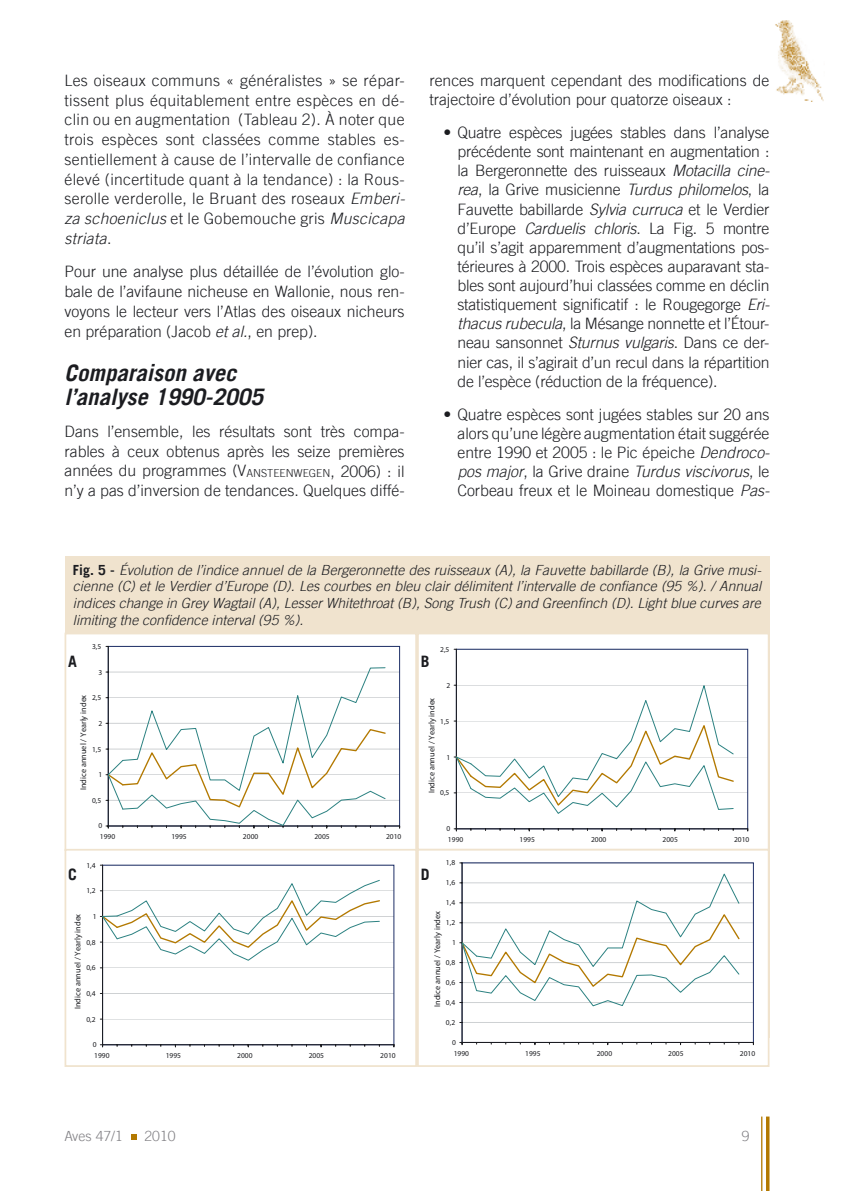
<style>
.page{position:relative;width:844px;height:1191px;background:#fff}
.page>*{position:absolute;margin:0;border:0;box-sizing:border-box;transform-origin:0 0}
.t1{font:italic 700 22.75px/24.5px "Trade Gothic";color:#1b1c20}
.t2{font:300 15.75px/19.1px "Trade Gothic";color:#1b1c20;text-align:justify}
.t3{font:700 15.75px "Trade Gothic";color:#1b1c20}
.t4{font:italic 300 14px/16.8px "Trade Gothic";color:#1b1c20;text-align:justify}
.t5{font:300 14px "Trade Gothic";color:#818084}
.t6{font:700 8.22px "Arial";letter-spacing:.005em;color:#1b1c20}
.t7{font:7.52px "Arial";color:#1b1c20}
.s1{font-style:italic}
.s2{font-style:inherit}
.s3{font-size:11.03px}
.s4{font-weight:700;font-style:normal}
</style>
<div class="page">
<svg style="left:131px;top:1134px;width:6px;height:5px"></svg>
<svg style="left:766px;top:1116px;width:3px;height:75px"></svg>
<hr style="left:761px;top:1116px;width:1px;height:75px;background:#b37900">
<img style="left:775px;top:20px;width:48px;height:81px">
<div style="left:64px;top:556px;width:705px;height:481px;background:#f0e3ce"></div>
<div style="left:65px;top:633px;width:351px;height:217px;background:#fff"></div>
<hr style="left:108px;top:800px;width:291px;height:1px;background:#ced1d3">
<hr style="left:108px;top:774px;width:291px;height:1px;background:#ced1d3">
<hr style="left:108px;top:749px;width:291px;height:1px;background:#ced1d3">
<hr style="left:108px;top:723px;width:291px;height:1px;background:#ced1d3">
<hr style="left:108px;top:697px;width:291px;height:1px;background:#ced1d3">
<hr style="left:108px;top:672px;width:291px;height:1px;background:#ced1d3">
<hr style="left:108px;top:646px;width:1px;height:180px;background:#1b1c20">
<hr style="left:108px;top:825px;width:291px;height:1px;background:#1b1c20">
<svg style="left:106px;top:667px;width:280px;height:161px"></svg>
<div style="left:64px;top:632px;width:353px;height:219px;border:2px solid #f0e3ce"></div>
<div style="left:65px;top:849px;width:351px;height:217px;background:#fff"></div>
<hr style="left:102px;top:1019px;width:292px;height:1px;background:#ced1d3">
<hr style="left:102px;top:993px;width:292px;height:1px;background:#ced1d3">
<hr style="left:102px;top:967px;width:292px;height:1px;background:#ced1d3">
<hr style="left:102px;top:942px;width:292px;height:1px;background:#ced1d3">
<hr style="left:102px;top:916px;width:292px;height:1px;background:#ced1d3">
<hr style="left:102px;top:890px;width:292px;height:1px;background:#ced1d3">
<hr style="left:102px;top:865px;width:1px;height:179px;background:#1b1c20">
<hr style="left:102px;top:1044px;width:292px;height:1px;background:#1b1c20">
<svg style="left:100px;top:879px;width:281px;height:81px"></svg>
<div style="left:64px;top:849px;width:353px;height:218px;border:2px solid #f0e3ce"></div>
<div style="left:418px;top:633px;width:350px;height:216px;background:#fff"></div>
<hr style="left:456px;top:793px;width:291px;height:1px;background:#ced1d3">
<hr style="left:456px;top:757px;width:291px;height:1px;background:#ced1d3">
<hr style="left:456px;top:721px;width:291px;height:1px;background:#ced1d3">
<hr style="left:456px;top:685px;width:291px;height:1px;background:#ced1d3">
<div style="left:456px;top:649px;width:291px;height:180px;border:1px solid #1e2f67"></div>
<hr style="left:456px;top:649px;width:1px;height:180px;background:#1b1c20">
<hr style="left:456px;top:828px;width:291px;height:1px;background:#1b1c20">
<svg style="left:454px;top:684px;width:280px;height:130px"></svg>
<div style="left:417px;top:632px;width:352px;height:218px;border:2px solid #f0e3ce"></div>
<div style="left:418px;top:849px;width:350px;height:217px;background:#fff"></div>
<hr style="left:462px;top:1022px;width:291px;height:1px;background:#ced1d3">
<hr style="left:462px;top:1002px;width:291px;height:1px;background:#ced1d3">
<hr style="left:462px;top:982px;width:291px;height:1px;background:#ced1d3">
<hr style="left:462px;top:962px;width:291px;height:1px;background:#ced1d3">
<hr style="left:462px;top:942px;width:291px;height:1px;background:#ced1d3">
<hr style="left:462px;top:922px;width:291px;height:1px;background:#ced1d3">
<hr style="left:462px;top:902px;width:291px;height:1px;background:#ced1d3">
<hr style="left:462px;top:882px;width:291px;height:1px;background:#ced1d3">
<hr style="left:461px;top:863px;width:1px;height:179px;background:#1b1c20">
<hr style="left:462px;top:1042px;width:291px;height:1px;background:#1b1c20">
<svg style="left:459px;top:873px;width:281px;height:133px"></svg>
<div style="left:417px;top:849px;width:352px;height:218px;border:2px solid #f0e3ce"></div>
<p class="t2" style="left:64px;top:70px;width:342px;line-height:19.8px">Les oiseaux communs « généralistes » se répar&shy;tissent plus équitablement entre espèces en dé&shy;clin ou en augmentation (Tableau 2). À noter que trois espèces sont classées comme stables es&shy;sentiellement à cause de l’intervalle de confiance élevé (incertitude quant à la tendance) : la Rous&shy;serolle verderolle, le Bruant des roseaux <span class="s1">Emberi&shy;za schoeniclus</span> et le Gobemouche gris <span class="s1">Muscicapa striata</span>.</p>
<p class="t2" style="left:64px;top:262px;width:341px;line-height:19.8px">Pour une analyse plus détaillée de l’évolution glo&shy;bale de l’avifaune nicheuse en Wallonie, nous ren&shy;voyons le lecteur vers l’Atlas des oiseaux nicheurs en préparation (Jacob <span class="s1">et al.</span>, en prep).</p>
<h1 class="t1" style="left:64px;top:360px;width:200px">Comparaison avec l’analyse 1990-2005</h1>
<p class="t2" style="left:64px;top:421px;width:341px;line-height:19.8px">Dans l’ensemble, les résultats sont très compa&shy;rables à ceux obtenus après les seize premières années du programmes (<span class="s2">V</span><span class="s3">ANSTEENWEGEN</span>, 2006) : il n’y a pas d’inversion de tendances. Quelques diffé-</p>
<p class="t2" style="left:429px;top:70px;width:341px">rences marquent cependant des modifications de trajectoire d’évolution pour quatorze oiseaux :</p>
<p class="t2" style="left:457px;top:123px;width:314px;text-indent:-14px">• Quatre espèces jugées stables dans l’analyse précédente sont maintenant en augmentation : la Bergeronnette des ruisseaux <span class="s1">Motacilla cine&shy;rea</span>, la Grive musicienne <span class="s1">Turdus philomelos</span>, la Fauvette babillarde <span class="s1">Sylvia curruca</span> et le Verdier d’Europe <span class="s1">Carduelis chloris</span>. La Fig. 5 montre qu’il s’agit apparemment d’augmentations pos&shy;térieures à 2000. Trois espèces auparavant sta&shy;bles sont aujourd’hui classées comme en déclin statistiquement significatif : le Rougegorge <span class="s1">Eri&shy;thacus rubecula</span>, la Mésange nonnette et l’Étour&shy;neau sansonnet <span class="s1">Sturnus vulgaris</span>. Dans ce der&shy;nier cas, il s’agirait d’un recul dans la répartition de l’espèce (réduction de la fréquence).</p>
<p class="t2" style="left:457px;top:404px;width:314px;text-indent:-14px">• Quatre espèces sont jugées stables sur 20 ans alors qu’une légère augmentation était suggérée entre 1990 et 2005 : le Pic épeiche <span class="s1">Dendroco&shy;pos major</span>, la Grive draine <span class="s1">Turdus viscivorus</span>, le Corbeau freux et le Moineau domestique <span class="s1">Pas-</span></p>
<p class="t4" style="left:73px;top:561px;width:689px"><span class="s4">Fig. 5 -</span> Évolution de l’indice annuel de la Bergeronnette des ruisseaux (A), la Fauvette babillarde (B), la Grive musi&shy;cienne (C) et le Verdier d’Europe (D). Les courbes en bleu clair délimitent l’intervalle de confiance (95 %). / Annual indices change in Grey Wagtail (A), Lesser Whitethroat (B), Song Trush (C) and Greenfinch (D). Light blue curves are limiting the confidence interval (95 %).</p>
<p class="t7" style="left:92px;top:642px;width:11px">3,5</p>
<p class="t7" style="left:440px;top:644px;width:11px">2,5</p>
<p class="t3" style="left:68px;top:651px;width:10px">A</p>
<p class="t3" style="left:420px;top:651px;width:10px">B</p>
<p class="t7" style="left:98px;top:667px;width:5px">3</p>
<p class="t7" style="left:446px;top:680px;width:5px">2</p>
<p class="t6" style="left:78px;top:790px;width:97px;rotate:-90deg">Indice annuel / Yearly index</p>
<p class="t7" style="left:92px;top:693px;width:11px">2,5</p>
<p class="t7" style="left:98px;top:718px;width:5px">2</p>
<p class="t7" style="left:92px;top:744px;width:11px">1,5</p>
<p class="t7" style="left:98px;top:770px;width:5px">1</p>
<p class="t7" style="left:92px;top:795px;width:11px">0,5</p>
<p class="t6" style="left:426px;top:793px;width:97px;rotate:-90deg">Indice annuel / Yearly index</p>
<p class="t7" style="left:440px;top:716px;width:11px">1,5</p>
<p class="t7" style="left:446px;top:752px;width:5px">1</p>
<p class="t7" style="left:440px;top:788px;width:11px">0,5</p>
<p class="t7" style="left:98px;top:821px;width:5px">0</p>
<p class="t7" style="left:446px;top:824px;width:5px">0</p>
<p class="t7" style="left:100px;top:832px;width:17px">1990</p>
<p class="t7" style="left:171px;top:832px;width:17px">1995</p>
<p class="t7" style="left:243px;top:832px;width:17px">2000</p>
<p class="t7" style="left:314px;top:832px;width:17px">2005</p>
<p class="t7" style="left:386px;top:832px;width:17px">2010</p>
<p class="t7" style="left:448px;top:835px;width:17px">1990</p>
<p class="t7" style="left:519px;top:835px;width:17px">1995</p>
<p class="t7" style="left:591px;top:835px;width:17px">2000</p>
<p class="t7" style="left:662px;top:835px;width:17px">2005</p>
<p class="t7" style="left:734px;top:835px;width:17px">2010</p>
<p class="t3" style="left:68px;top:864px;width:10px">C</p>
<p class="t7" style="left:86px;top:860px;width:11px">1,4</p>
<p class="t3" style="left:420px;top:864px;width:10px">D</p>
<p class="t7" style="left:446px;top:858px;width:11px">1,8</p>
<p class="t7" style="left:446px;top:878px;width:11px">1,6</p>
<p class="t7" style="left:86px;top:886px;width:11px">1,2</p>
<p class="t7" style="left:446px;top:898px;width:11px">1,4</p>
<p class="t6" style="left:73px;top:1009px;width:97px;rotate:-90deg">Indice annuel / Yearly index</p>
<p class="t7" style="left:93px;top:911px;width:5px">1</p>
<p class="t7" style="left:86px;top:937px;width:11px">0,8</p>
<p class="t7" style="left:86px;top:963px;width:11px">0,6</p>
<p class="t7" style="left:86px;top:988px;width:11px">0,4</p>
<p class="t6" style="left:432px;top:1007px;width:97px;rotate:-90deg">Indice annuel / Yearly index</p>
<p class="t7" style="left:446px;top:918px;width:11px">1,2</p>
<p class="t7" style="left:452px;top:938px;width:5px">1</p>
<p class="t7" style="left:446px;top:958px;width:11px">0,8</p>
<p class="t7" style="left:446px;top:978px;width:11px">0,6</p>
<p class="t7" style="left:446px;top:997px;width:11px">0,4</p>
<p class="t7" style="left:86px;top:1014px;width:11px">0,2</p>
<p class="t7" style="left:446px;top:1017px;width:11px">0,2</p>
<p class="t7" style="left:93px;top:1040px;width:5px">0</p>
<p class="t7" style="left:452px;top:1037px;width:5px">0</p>
<p class="t7" style="left:94px;top:1050px;width:17px">1990</p>
<p class="t7" style="left:166px;top:1050px;width:17px">1995</p>
<p class="t7" style="left:237px;top:1050px;width:17px">2000</p>
<p class="t7" style="left:309px;top:1050px;width:17px">2005</p>
<p class="t7" style="left:380px;top:1050px;width:17px">2010</p>
<p class="t7" style="left:453px;top:1048px;width:17px">1990</p>
<p class="t7" style="left:525px;top:1048px;width:17px">1995</p>
<p class="t7" style="left:596px;top:1048px;width:17px">2000</p>
<p class="t7" style="left:668px;top:1048px;width:17px">2005</p>
<p class="t7" style="left:739px;top:1048px;width:17px">2010</p>
<p class="t5" style="left:64px;top:1128px;width:60px">Aves 47/1</p>
<p class="t5" style="left:144px;top:1128px;width:33px">2010</p>
<p class="t5" style="left:741px;top:1128px;width:9px">9</p>
</div>
